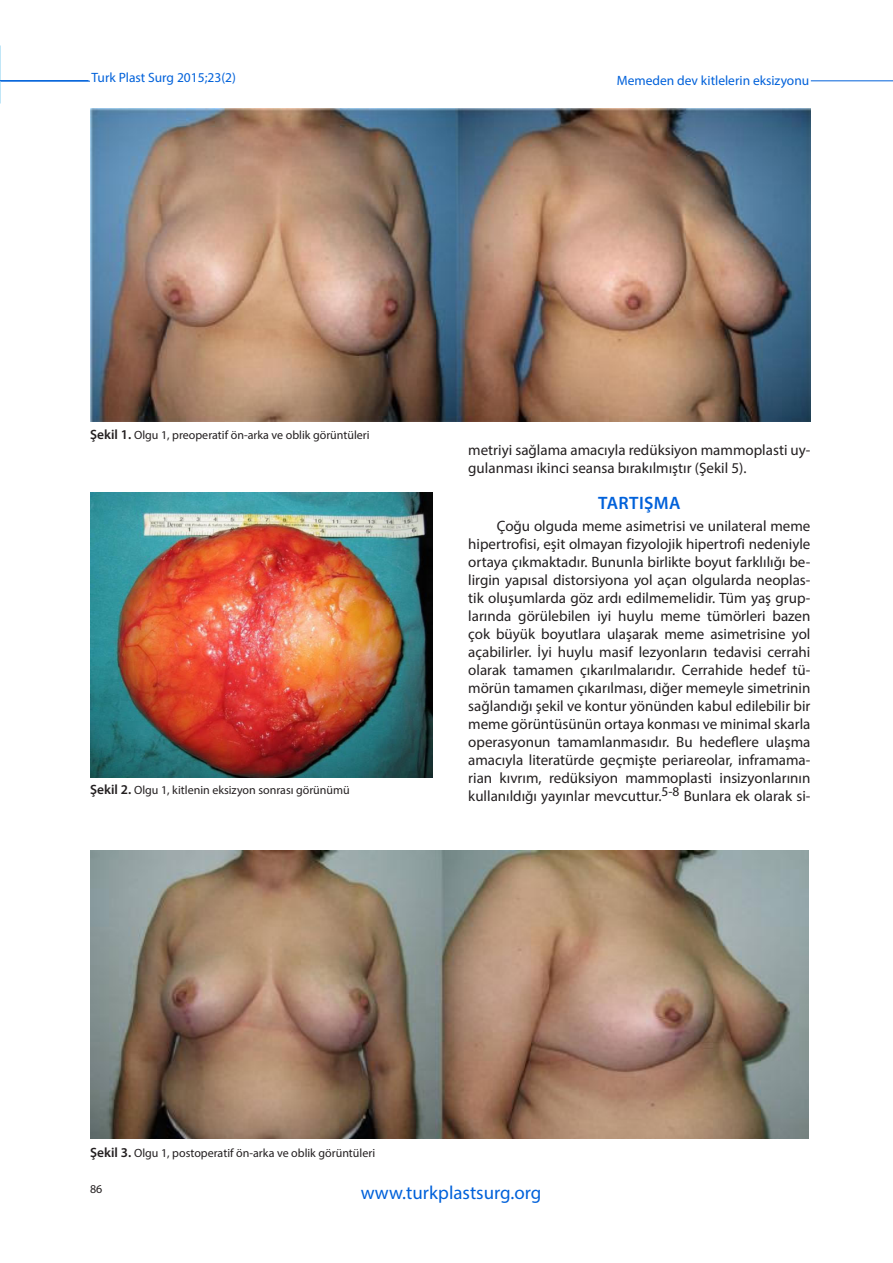
<style>
.page{position:relative;width:893px;height:1263px;background:#fff}
.page>*{position:absolute;margin:0;border:0;box-sizing:border-box;transform-origin:0 0}
.Metin{font:18.9px "Myriad Pro";color:#0061da}
.Metin_Başlığı{font:600 18px "Myriad Pro";color:#0061da}
.Metin-2{font:15px/18px "Myriad Pro";color:#231f20}
.Metin-3{font:13.5px "Myriad Pro";color:#0061da}
.tablo_satır2_ve_resi{font:12px "Myriad Pro";color:#231f20}
.Başlık_ingilizce{font:12px "Myriad Pro";color:#231f20}
.s1{font-weight:600;font-size:13.5px}
</style>
<div class="page">
<hr style="left:1px;top:81px;width:89px;height:1px;background:#0061da">
<hr style="left:811px;top:81px;width:82px;height:1px;background:#0061da">
<hr style="left:0;top:80px;width:88px;height:1px;background:#0061da">
<img style="left:90px;top:108px;width:720px;height:313px">
<img style="left:90px;top:492px;width:342px;height:286px">
<img style="left:90px;top:850px;width:718px;height:288px">
<p class="Metin-3" style="left:92px;top:69px;width:146px">Turk Plast Surg 2015;23(2)</p>
<p class="Metin-3" style="left:617px;top:72px;width:194px">Memeden dev kitlelerin eksizyonu</p>
<p class="tablo_satır2_ve_resi" style="left:90px;top:427px;width:281px"><span class="s1">ŞEKIL 1.</span> Olgu 1, preoperatif ön-arka ve oblik görüntüleri</p>
<p class="tablo_satır2_ve_resi" style="left:90px;top:783px;width:261px"><span class="s1">ŞEKIL 2.</span> Olgu 1, kitlenin eksizyon sonrası görünümü</p>
<p class="Metin-2" style="left:468px;top:440px;width:344px">metriyi sağlama amacıyla redüksiyon mammoplasti uy&shy;gulanması ikinci seansa bırakılmıştır (Şekil 5).</p>
<p class="Metin_Başlığı" style="left:598px;top:491px;width:20px">TARTIŞMA</p>
<p class="Metin-2" style="left:468px;top:517px;width:344px;text-align:justify;text-indent:28px">Çoğu olguda meme asimetrisi ve unilateral meme hipertrofisi, eşit olmayan fizyolojik hipertrofi nedeniyle ortaya çıkmaktadır. Bununla birlikte boyut farklılığı be&shy;lirgin yapısal distorsiyona yol açan olgularda neoplas&shy;tik oluşumlarda göz ardı edilmemelidir. Tüm yaş grup&shy;larında görülebilen iyi huylu meme tümörleri bazen çok büyük boyutlara ulaşarak meme asimetrisine yol açabilirler. İyi huylu masif lezyonların tedavisi cerrahi olarak tamamen çıkarılmalarıdır. Cerrahide hedef tü&shy;mörün tamamen çıkarılması, diğer memeyle simetrinin sağlandığı şekil ve kontur yönünden kabul edilebilir bir meme görüntüsünün ortaya konması ve minimal skarla operasyonun tamamlanmasıdır. Bu hedeflere ulaşma amacıyla literatürde geçmişte periareolar, inframama&shy;rian kıvrım, redüksiyon mammoplasti insizyonlarının kullanıldığı yayınlar mevcuttur.<sup>5-8</sup> Bunlara ek olarak si-</p>
<p class="tablo_satır2_ve_resi" style="left:90px;top:1146px;width:287px"><span class="s1">ŞEKIL 3.</span> Olgu 1, postoperatif ön-arka ve oblik görüntüleri</p>
<p class="Başlık_ingilizce" style="left:90px;top:1181px;width:14px">86</p>
<p class="Metin" style="left:361px;top:1181px;width:182px">www.turkplastsurg.org</p>
</div>
